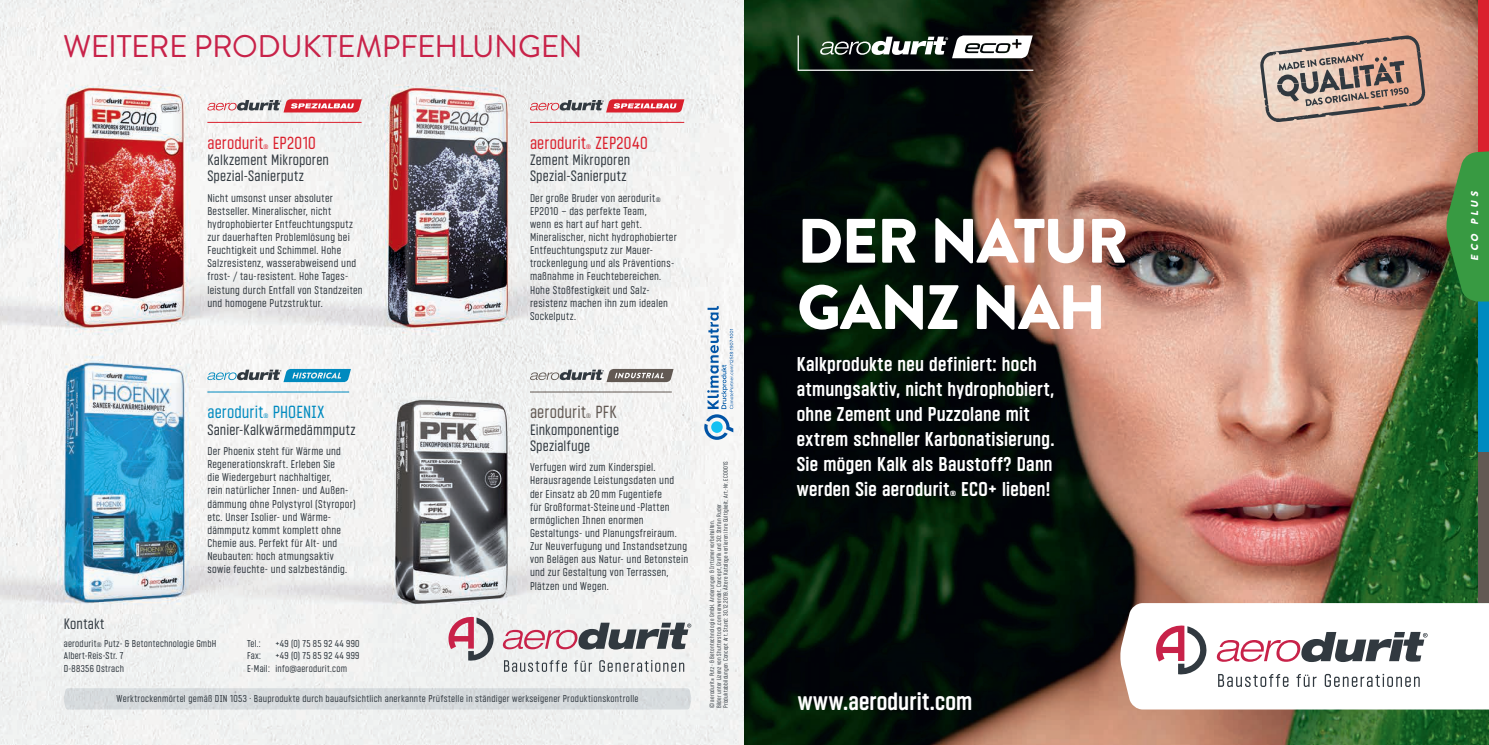
<style>
.page{position:relative;width:1489px;height:745px;background:#fff}
.page>*{position:absolute;margin:0;border:0;box-sizing:border-box;transform-origin:0 0}
.t1{font:900 62.5px/66.2px "Brandon Grotesque";letter-spacing:-.025em;color:#fff}
.t2{font:31.25px "Brandon Grotesque";letter-spacing:-.015em;color:#c82249}
.t3{font:700 25px "Vin Sans Pro";letter-spacing:.01em;color:#fff}
.t4{font:700 20px/25px "Vin Sans Pro";letter-spacing:.015em;color:#fff}
.t5{font:17.5px "Vin Sans Pro";letter-spacing:.015em;color:#da202d}
.t6{font:17.5px "Vin Sans Pro";letter-spacing:.015em;color:#008abf}
.t7{font:17.5px "Vin Sans Pro";letter-spacing:.015em;color:#625953}
.t8{font:15px/16.2px "Vin Sans Pro";letter-spacing:.005em;color:#313940}
.t9{font:11.25px/13.1px "Vin Sans Pro";letter-spacing:.02em;color:#313940}
.t10{font:10px/12.5px "Vin Sans Pro";letter-spacing:.025em;color:#313940}
.t11{font:italic 900 10px "Brandon Grotesque";color:#fff}
.t12{font:700 7.5px "Vin Sans Pro";color:#fff}
.t13{font:6.25px/6.9px "Vin Sans Pro";letter-spacing:.03em;color:#313940}
.t14{font:6.25px "Vin Sans Pro";color:#da202d}
.t15{font:6.25px "Vin Sans Pro";color:#008abf}
.t16{font:6.25px "Vin Sans Pro";color:#625953}
.s1{font-size:6.25px}
.s2{font-size:3.75px}
</style>
<div class="page">
<img style="left:0;top:0;width:1488px;height:744px">
<svg style="left:64px;top:687px;width:627px;height:22px;background:#d7dbde"></svg>
<svg style="left:797px;top:34px;width:237px;height:37px"></svg>
<svg style="left:502px;top:622px;width:189px;height:27px"></svg>
<svg style="left:448px;top:616px;width:46px;height:44px"></svg>
<svg style="left:504px;top:659px;width:63px;height:12px"></svg>
<svg style="left:574px;top:659px;width:18px;height:12px"></svg>
<svg style="left:599px;top:659px;width:85px;height:12px"></svg>
<svg style="left:207px;top:369px;width:144px;height:13px"></svg>
<svg style="left:530px;top:368px;width:143px;height:14px"></svg>
<hr style="left:207px;top:391px;width:142px;height:1px;background:#008abf">
<hr style="left:530px;top:391px;width:141px;height:1px;background:#625953">
<svg style="left:1119px;top:602px;width:369px;height:107px"></svg>
<svg style="left:1260px;top:35px;width:164px;height:87px;background:#bfa193"></svg>
<svg style="left:207px;top:99px;width:155px;height:13px"></svg>
<hr style="left:207px;top:122px;width:154px;height:1px;background:#da202d">
<svg style="left:530px;top:99px;width:154px;height:13px;background:#ce8389"></svg>
<hr style="left:530px;top:122px;width:154px;height:1px;background:#da202d">
<svg style="left:704px;top:306px;width:29px;height:133px"></svg>
<div style="left:1478px;top:0;width:10px;height:163px;background:#da202d"></div>
<div style="left:1478px;top:301px;width:10px;height:150px;background:#008abf"></div>
<div style="left:1478px;top:451px;width:10px;height:151px;background:#625953"></div>
<svg style="left:1444px;top:151px;width:44px;height:150px;background:#478c42"></svg>
<h2 class="t2" style="left:63px;top:25px;width:521px">WEITERE PRODUKTEMPFEHLUNGEN</h2>
<h3 class="t5" style="left:207px;top:133px;width:57px">aerodurit</h3>
<p class="t14" style="left:263px;top:143px;width:6px">®</p>
<h3 class="t5" style="left:273px;top:133px;width:45px">EP2010</h3>
<h3 class="t8" style="left:207px;top:152px;width:123px">Kalkzement Mikroporen<br>Spezial-Sanierputz</h3>
<p class="t9" style="left:207px;top:191px;width:157px">Nicht umsonst unser absoluter Bestseller. Mineralischer, nicht hydrophobierter Entfeuchtungsputz zur dauerhaften Problemlösung bei Feuchtigkeit und Schimmel. Hohe Salzresistenz, wasserabweisend und frost- / tau-resistent. Hohe Tages&shy;leistung durch Entfall von Standzeiten und homogene Putzstruktur.</p>
<h3 class="t5" style="left:530px;top:133px;width:57px">aerodurit</h3>
<p class="t14" style="left:586px;top:143px;width:6px">®</p>
<h3 class="t5" style="left:595px;top:133px;width:54px">ZEP2040</h3>
<h3 class="t8" style="left:530px;top:152px;width:102px">Zement Mikroporen<br>Spezial-Sanierputz</h3>
<p class="t9" style="left:530px;top:191px;width:148px">Der große Bruder von aerodurit<span class="s1">®<br></span>EP2010 – das perfekte Team,<br>wenn es hart auf hart geht.<br>Mineralischer, nicht hydrophobierter<br>Entfeuchtungsputz zur Mauer&shy;trockenlegung und als Präventions&shy;maßnahme in Feuchtebereichen.<br>Hohe Stoßfestigkeit und Salz&shy;resistenz machen ihn zum idealen<br>Sockelputz.</p>
<p class="t11" style="left:1467px;top:260px;width:73px;rotate:-90deg">ECO PLUS</p>
<h1 class="t1" style="left:797px;top:209px;width:333px">DER NATUR<br>GANZ NAH</h1>
<h3 class="t8" style="left:64px;top:615px;width:42px">Kontakt</h3>
<h3 class="t6" style="left:207px;top:403px;width:57px">aerodurit</h3>
<p class="t15" style="left:263px;top:412px;width:6px">®</p>
<h3 class="t6" style="left:273px;top:403px;width:53px">PHOENIX</h3>
<h3 class="t8" style="left:207px;top:421px;width:150px">Sanier-Kalkwärmedämmputz</h3>
<p class="t9" style="left:207px;top:444px;width:150px">Der Phoenix steht für Wärme und<br>Regenerationskraft. Erleben Sie<br>die Wiedergeburt nachhaltiger,<br>rein natürlicher Innen- und Außen&shy;dämmung ohne Polystyrol (Styropor) etc. Unser Isolier- und Wärme&shy;dämmputz kommt komplett ohne<br>Chemie aus. Perfekt für Alt- und<br>Neubauten: hoch atmungsaktiv sowie feuchte- und salzbeständig.</p>
<p class="t10" style="left:64px;top:636px;width:154px">aerodurit<span class="s1">®</span> Putz- &amp; Betontechnologie GmbH<br>Albert-Reis-Str. 7<br>D-88356 Ostrach</p>
<p class="t10" style="left:247px;top:636px;width:15px">Tel.:</p>
<p class="t10" style="left:275px;top:636px;width:86px">+49 (0) 75 85 92 44 990</p>
<p class="t10" style="left:247px;top:649px;width:114px;text-indent:28px">+49 (0) 75 85 92 44 999<br>E-Mail: info@aerodurit.com</p>
<p class="t10" style="left:247px;top:649px;width:15px">Fax:</p>
<h3 class="t7" style="left:530px;top:403px;width:57px">aerodurit</h3>
<p class="t16" style="left:586px;top:412px;width:6px">®</p>
<h3 class="t7" style="left:595px;top:403px;width:23px">PFK</h3>
<h3 class="t8" style="left:530px;top:421px;width:91px">Einkomponentige<br>Spezialfuge</h3>
<p class="t9" style="left:530px;top:460px;width:160px">Verfugen wird zum Kinderspiel.<br>Herausragende Leistungsdaten und der Einsatz ab 20mm Fugentiefe<br>für Großformat-Steine und -Platten ermöglichen Ihnen enormen<br>Gestaltungs- und Planungsfreiraum.<br>Zur Neuverfugung und Instandsetzung von Belägen aus Natur- und Betonstein und zur Gestaltung von Terrassen,<br>Plätzen und Wegen.</p>
<p class="t10" style="left:116px;top:692px;width:523px">Werktrockenmörtel gemäß DIN 1053 · Bauprodukte durch bauaufsichtlich anerkannte Prüfstelle in ständiger werkseigener Produktionskontrolle</p>
<p class="t13" style="left:708px;top:707px;width:248px;rotate:-90deg">© aerodurit<span class="s2">®</span> Putz- &amp; Betontechnologie GmbH. Änderungen &amp; Irrtümer vorbehalten.<br>Bilder unter Lizenz von Shutterstock.com verwendet. Concept, Grafik und 3D: Stefan Ruder<br>Produktabbildungen Concept Art. Stand: 30.12.2019. Ältere Kataloge verlieren ihre Gültigkeit. Art.-Nr. EC0001S</p>
<h3 class="t4" style="left:796px;top:350px;width:259px">Kalkprodukte neu definiert: hoch atmungsaktiv, nicht hydrophobiert, ohne Zement und Puzzolane mit extrem schneller Karbonatisierung.<br>Sie mögen Kalk als Baustoff? Dann werden Sie aerodurit</h3>
<p class="t12" style="left:950px;top:488px;width:7px">®</p>
<h3 class="t4" style="left:960px;top:475px;width:91px">ECO+ lieben!</h3>
<h3 class="t3" style="left:797px;top:686px;width:176px">www.aerodurit.com</h3>
</div>
